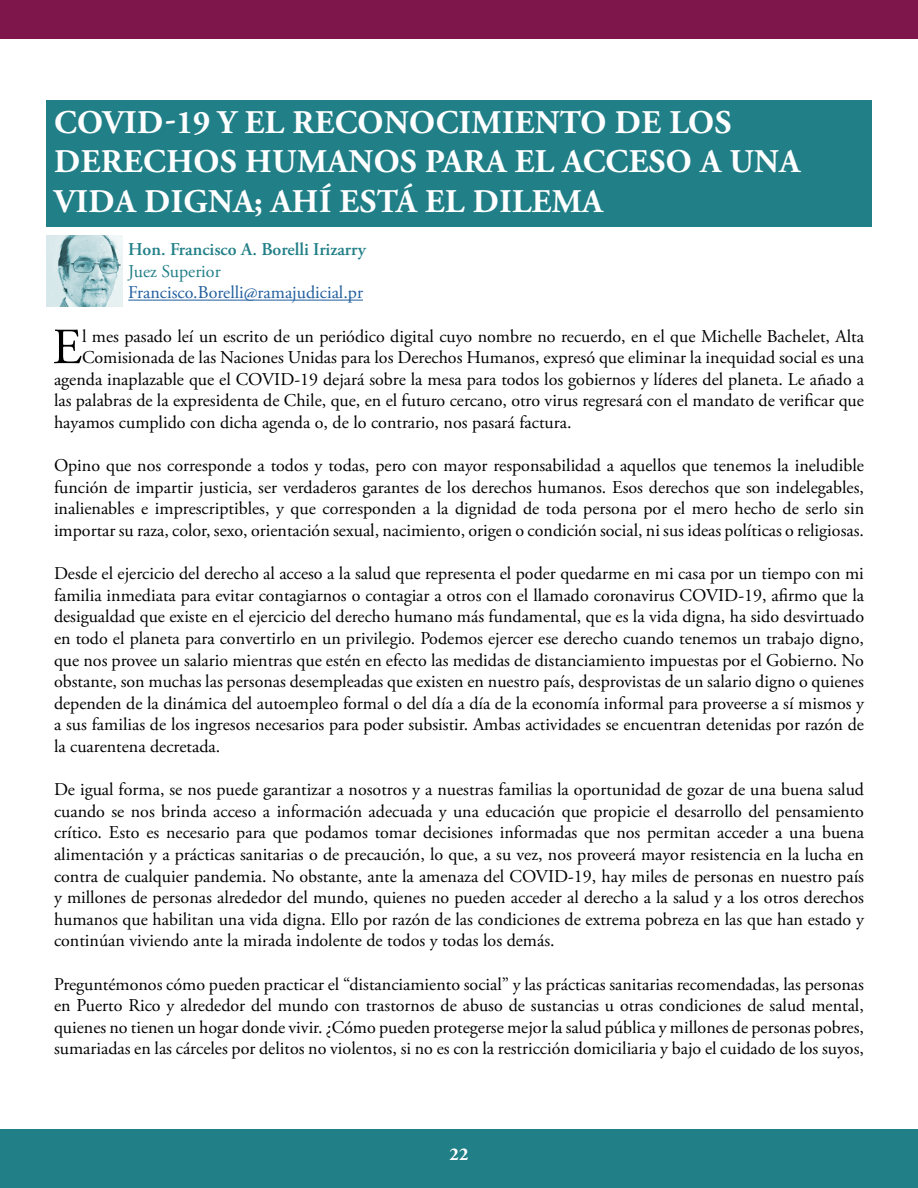
<style>
.page{position:relative;width:918px;height:1188px;background:#fff}
.page>*{position:absolute;margin:0;border:0;box-sizing:border-box;transform-origin:0 0}
.t1{font:50.55px "Adobe Garamond Pro";color:#000}
.t2{font:700 33px/39.6px "Adobe Garamond Pro";letter-spacing:.015em;color:#fff}
.t3{font:18px/21.6px "Adobe Garamond Pro";color:#000;text-align:justify}
.t4{font:18px "Adobe Garamond Pro";color:#215e9e}
.t5{font:600 18px "Adobe Garamond Pro";color:#217f87}
.t6{font:18px "Adobe Garamond Pro";color:#217f87}
.t7{font:700 18px "Adobe Garamond Pro";color:#fff}
</style>
<div class="page">
<div style="left:0;top:1130px;width:918px;height:58px;background:#217f87"></div>
<div style="left:0;top:0;width:918px;height:39px;background:#7e164b"></div>
<div style="left:46px;top:100px;width:826px;height:127px;background:#217f87"></div>
<hr style="left:128px;top:300px;width:235px;height:1px;background:#215e9e">
<img style="left:46px;top:235px;width:77px;height:72px">
<h2 class="t2" style="left:54px;top:103px;width:747px">COVID-19 Y EL RECONOCIMIENTO DE LOS<br>DERECHOS HUMANOS PARA EL ACCESO A UNA<br>VIDA DIGNA; AHÍ ESTÁ EL DILEMA</h2>
<p class="t5" style="left:128px;top:239px;width:239px">Hon. Francisco A. Borelli Irizarry</p>
<p class="t6" style="left:128px;top:260px;width:94px">Juez Superior</p>
<p class="t4" style="left:128px;top:282px;width:236px">Francisco.Borelli@ramajudicial.pr</p>
<h1 class="t1" style="left:53px;top:317px;width:31px">E</h1>
<p class="t3" style="left:82px;top:326px;width:783px">l mes pasado leí un escrito de un periódico digital cuyo nombre no recuerdo, en el que Michelle Bachelet, Alta</p>
<p class="t3" style="left:82px;top:347px;width:784px">Comisionada de las Naciones Unidas para los Derechos Humanos, expresó que eliminar la inequidad social es una</p>
<p class="t3" style="left:54px;top:369px;width:811px">agenda inaplazable que el COVID-19 dejará sobre la mesa para todos los gobiernos y líderes del planeta. Le añado a</p>
<p class="t3" style="left:54px;top:390px;width:811px">las palabras de la expresidenta de Chile, que, en el futuro cercano, otro virus regresará con el mandato de verificar que</p>
<p class="t3" style="left:54px;top:412px;width:519px">hayamos cumplido con dicha agenda o, de lo contrario, nos pasará factura.</p>
<p class="t3" style="left:54px;top:455px;width:812px">Opino que nos corresponde a todos y todas, pero con mayor responsabilidad a aquellos que tenemos la ineludible función de impartir justicia, ser verdaderos garantes de los derechos humanos. Esos derechos que son indelegables, inalienables e imprescriptibles, y que corresponden a la dignidad de toda persona por el mero hecho de serlo sin importar su raza, color, sexo, orientación sexual, nacimiento, origen o condición social, ni sus ideas políticas o religiosas.</p>
<p class="t3" style="left:54px;top:563px;width:812px">Desde el ejercicio del derecho al acceso a la salud que representa el poder quedarme en mi casa por un tiempo con mi familia inmediata para evitar contagiarnos o contagiar a otros con el llamado coronavirus COVID-19, afirmo que la desigualdad que existe en el ejercicio del derecho humano más fundamental, que es la vida digna, ha sido desvirtuado en todo el planeta para convertirlo en un privilegio. Podemos ejercer ese derecho cuando tenemos un trabajo digno, que nos provee un salario mientras que estén en efecto las medidas de distanciamiento impuestas por el Gobierno. No obstante, son muchas las personas desempleadas que existen en nuestro país, desprovistas de un salario digno o quienes dependen de la dinámica del autoempleo formal o del día a día de la economía informal para proveerse a sí mismos y a sus familias de los ingresos necesarios para poder subsistir. Ambas actividades se encuentran detenidas por razón de la cuarentena decretada.</p>
<p class="t3" style="left:54px;top:779px;width:812px">De igual forma, se nos puede garantizar a nosotros y a nuestras familias la oportunidad de gozar de una buena salud cuando se nos brinda acceso a información adecuada y una educación que propicie el desarrollo del pensamiento crítico. Esto es necesario para que podamos tomar decisiones informadas que nos permitan acceder a una buena alimentación y a prácticas sanitarias o de precaución, lo que, a su vez, nos proveerá mayor resistencia en la lucha en contra de cualquier pandemia. No obstante, ante la amenaza del COVID-19, hay miles de personas en nuestro país y millones de personas alrededor del mundo, quienes no pueden acceder al derecho a la salud y a los otros derechos humanos que habilitan una vida digna. Ello por razón de las condiciones de extrema pobreza en las que han estado y continúan viviendo ante la mirada indolente de todos y todas los demás.</p>
<p class="t3" style="left:54px;top:974px;width:812px">Preguntémonos cómo pueden practicar el “distanciamiento social” y las prácticas sanitarias recomendadas, las personas en Puerto Rico y alrededor del mundo con trastornos de abuso de sustancias u otras condiciones de salud mental, quienes no tienen un hogar donde vivir. ¿Cómo pueden protegerse mejor la salud pública y millones de personas pobres, sumariadas en las cárceles por delitos no violentos, si no es con la restricción domiciliaria y bajo el cuidado de los suyos,</p>
<p class="t7" style="left:450px;top:1144px;width:20px">22</p>
</div>
